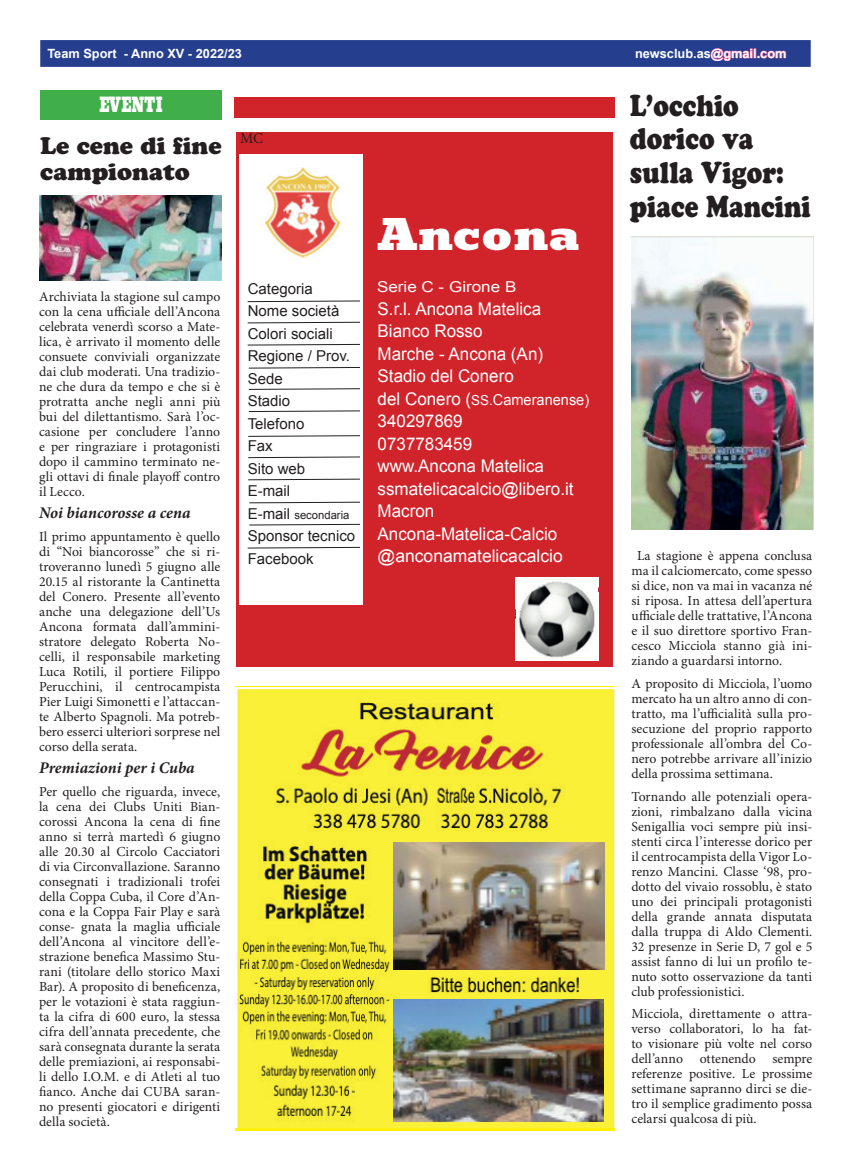
<style>
.page{position:relative;width:851px;height:1170px;background:#fff}
.page>*{position:absolute;margin:0;border:0;box-sizing:border-box;transform-origin:0 0}
.t1{font:41px "Angkor";color:#fff;scale:1.14 1}
.t2{font:30px/33.8px "Cooper Black Std";color:#231f20;scale:.82 1}
.t3{font:23.75px/26.2px "Cooper Black Std";color:#231f20}
.t4{font:19.62px "Angkor";color:#fff;scale:.72 1}
.t5{font:17.5px/22.5px "Arial";color:#fff}
.t6{font:italic 700 16.25px "Minion Pro";color:#231f20}
.t7{font:15px/22.5px "Arial";color:#231f20}
.t8{font:15px "Arial";color:#fff}
.t9{font:15px "Arial";color:#fff;scale:1.14 1}
.t10{font:15px "Minion Pro";color:#231f20}
.t11{font:13.75px/15px "Minion Pro";letter-spacing:.005em;color:#231f20;text-align:justify}
.t12{font:700 12.75px "Arial";color:#fff}
.t13{font:11.25px "Arial";color:#231f20}
.s1{color:#ef59a1}
.s2{font-size:15px}
.s3{font-size:17.5px}
.s4{font-size:13.75px}
</style>
<div class="page">
<div style="left:40px;top:39px;width:771px;height:28px;background:#253f8e"></div>
<div style="left:39px;top:39px;width:772px;height:29px;border:1px solid #fff"></div>
<div style="left:235px;top:97px;width:380px;height:21px;background:#d1232a"></div>
<div style="left:40px;top:90px;width:181px;height:29px;background:#40ae49"></div>
<div style="left:237px;top:132px;width:376px;height:534px;background:#d1232a"></div>
<div style="left:239px;top:154px;width:124px;height:450px;background:#fff"></div>
<svg style="left:248px;top:300px;width:111px;height:2px"></svg>
<svg style="left:248px;top:321px;width:111px;height:2px"></svg>
<svg style="left:248px;top:343px;width:111px;height:2px"></svg>
<svg style="left:248px;top:367px;width:111px;height:2px"></svg>
<svg style="left:248px;top:388px;width:111px;height:2px"></svg>
<svg style="left:248px;top:410px;width:111px;height:2px"></svg>
<svg style="left:248px;top:435px;width:111px;height:2px"></svg>
<svg style="left:248px;top:456px;width:111px;height:2px"></svg>
<svg style="left:248px;top:478px;width:111px;height:2px"></svg>
<svg style="left:249px;top:501px;width:110px;height:2px"></svg>
<svg style="left:249px;top:523px;width:110px;height:2px"></svg>
<svg style="left:248px;top:546px;width:111px;height:2px"></svg>
<img style="left:265px;top:167px;width:76px;height:91px">
<img style="left:515px;top:578px;width:83px;height:82px">
<img style="left:631px;top:237px;width:182px;height:292px">
<img style="left:39px;top:195px;width:182px;height:86px">
<img style="left:235px;top:687px;width:379px;height:439px">
<img style="left:394px;top:842px;width:210px;height:127px">
<img style="left:393px;top:999px;width:211px;height:122px">
<p class="t12" style="left:47px;top:45px;width:196px">Team Sport - Anno XV - 2022/23</p>
<p class="t12" style="left:635px;top:45px;width:153px">newsclub.as<span class="s1">@gmail.com</span></p>
<h3 class="t4" style="left:99px;top:93px;width:90px">EVENTI</h3>
<h3 class="t3" style="left:40px;top:132px;width:183px">Le cene di fine campionato</h3>
<p class="t10" style="left:240px;top:129px;width:25px">MC</p>
<p class="t11" style="left:39px;top:289px;width:183px">Archiviata la stagione sul campo con la cena ufficiale dell’Ancona celebrata venerdì scorso a Mate&shy;lica, è arrivato il momento delle consuete conviviali organizzate dai club moderati. Una tradizio&shy;ne che dura da tempo e che si è protratta anche negli anni più bui del dilettantismo. Sarà l’oc&shy;casione per concludere l’anno e per ringraziare i protagonisti dopo il cammino terminato ne&shy;gli ottavi di finale playoff contro il Lecco.</p>
<p class="t6" style="left:39px;top:501px;width:153px">Noi biancorosse a cena</p>
<p class="t11" style="left:39px;top:529px;width:183px">Il primo appuntamento è quello di “Noi biancorosse” che si ri&shy;troveranno lunedì 5 giugno alle 20.15 al ristorante la Cantinetta del Conero. Presente all’evento anche una delegazione dell’Us Ancona formata dall’ammini&shy;stratore delegato Roberta No&shy;celli, il responsabile marketing Luca Rotili, il portiere Filippo Perucchini, il centrocampista Pier Luigi Simonetti e l’attaccan&shy;te Alberto Spagnoli. Ma potreb&shy;bero esserci ulteriori sorprese nel corso della serata.</p>
<p class="t6" style="left:39px;top:756px;width:157px">Premiazioni per i Cuba</p>
<p class="t11" style="left:39px;top:784px;width:183px">Per quello che riguarda, invece, la cena dei Clubs Uniti Bian&shy;corossi Ancona la cena di fine anno si terrà martedì 6 giugno alle 20.30 al Circolo Cacciatori di via Circonvallazione. Saranno consegnati i tradizionali trofei della Coppa Cuba, il Core d’An&shy;cona e la Coppa Fair Play e sarà conse- gnata la maglia ufficiale dell’Ancona al vincitore dell’e&shy;strazione benefica Massimo Stu&shy;rani (titolare dello storico Maxi Bar). A proposito di beneficenza, per le votazioni è stata raggiun&shy;ta la cifra di 600 euro, la stessa cifra dell’annata precedente, che sarà consegnata durante la serata delle premiazioni, ai responsabi&shy;li dello I.O.M. e di Atleti al tuo fianco. Anche dai CUBA saran&shy;no presenti giocatori e dirigenti della società.</p>
<p class="t7" style="left:248px;top:277px;width:104px">Categoria<br>Nome società<br>Colori sociali<br>Regione / Prov.<br>Sede<br>Stadio<br>Telefono<br>Fax<br>Sito web<br>E-mail</p>
<p class="t13" style="left:248px;top:507px;width:103px"><span class="s2">E-mail</span> secondaria</p>
<p class="t7" style="left:248px;top:525px;width:109px">Sponsor tecnico<br>Facebook</p>
<h1 class="t1" style="left:377px;top:211px;width:180px">Ancona</h1>
<p class="t9" style="left:377px;top:277px;width:124px">Serie C - Girone B</p>
<p class="t5" style="left:377px;top:297px;width:167px">S.r.l. Ancona Matelica<br>Bianco Rosso<br>Marche - Ancona (An)<br>Stadio del Conero</p>
<p class="t8" style="left:377px;top:389px;width:213px"><span class="s3">del Conero (</span><span class="s4">SS.</span>Cameranense)</p>
<p class="t5" style="left:377px;top:410px;width:197px">340297869<br>0737783459 www.Ancona Matelica ssmatelicacalcio@libero.it<br>Macron<br>Ancona-Matelica-Calcio @anconamatelicacalcio</p>
<h2 class="t2" style="left:630px;top:88px;width:222px">L’occhio dorico va sulla Vigor: piace Mancini</h2>
<p class="t11" style="left:631px;top:549px;width:182px;text-indent:6px">La stagione è appena conclusa ma il calciomercato, come spesso si dice, non va mai in vacanza né si riposa. In attesa dell’apertura ufficiale delle trattative, l’Ancona e il suo direttore sportivo Fran&shy;cesco Micciola stanno già ini&shy;ziando a guardarsi intorno.</p>
<p class="t11" style="left:631px;top:676px;width:182px">A proposito di Micciola, l’uomo mercato ha un altro anno di con&shy;tratto, ma l’ufficialità sulla pro&shy;secuzione del proprio rapporto professionale all’ombra del Co&shy;nero potrebbe arrivare all’inizio della prossima settimana.</p>
<p class="t11" style="left:631px;top:789px;width:182px">Tornando alle potenziali opera&shy;zioni, rimbalzano dalla vicina Senigallia voci sempre più insi&shy;stenti circa l’interesse dorico per il centrocampista della Vigor Lo&shy;renzo Mancini. Classe ‘98, pro&shy;dotto del vivaio rossoblu, è stato uno dei principali protagonisti della grande annata disputata dalla truppa di Aldo Clementi.<br>32 presenze in Serie D, 7 gol e 5 assist fanno di lui un profilo te&shy;nuto sotto osservazione da tanti club professionistici.</p>
<p class="t11" style="left:631px;top:1006px;width:182px">Micciola, direttamente o attra&shy;verso collaboratori, lo ha fat&shy;to visionare più volte nel corso dell’anno ottenendo sempre referenze positive. Le prossime settimane sapranno dirci se die&shy;tro il semplice gradimento possa celarsi qualcosa di più.</p>
</div>
